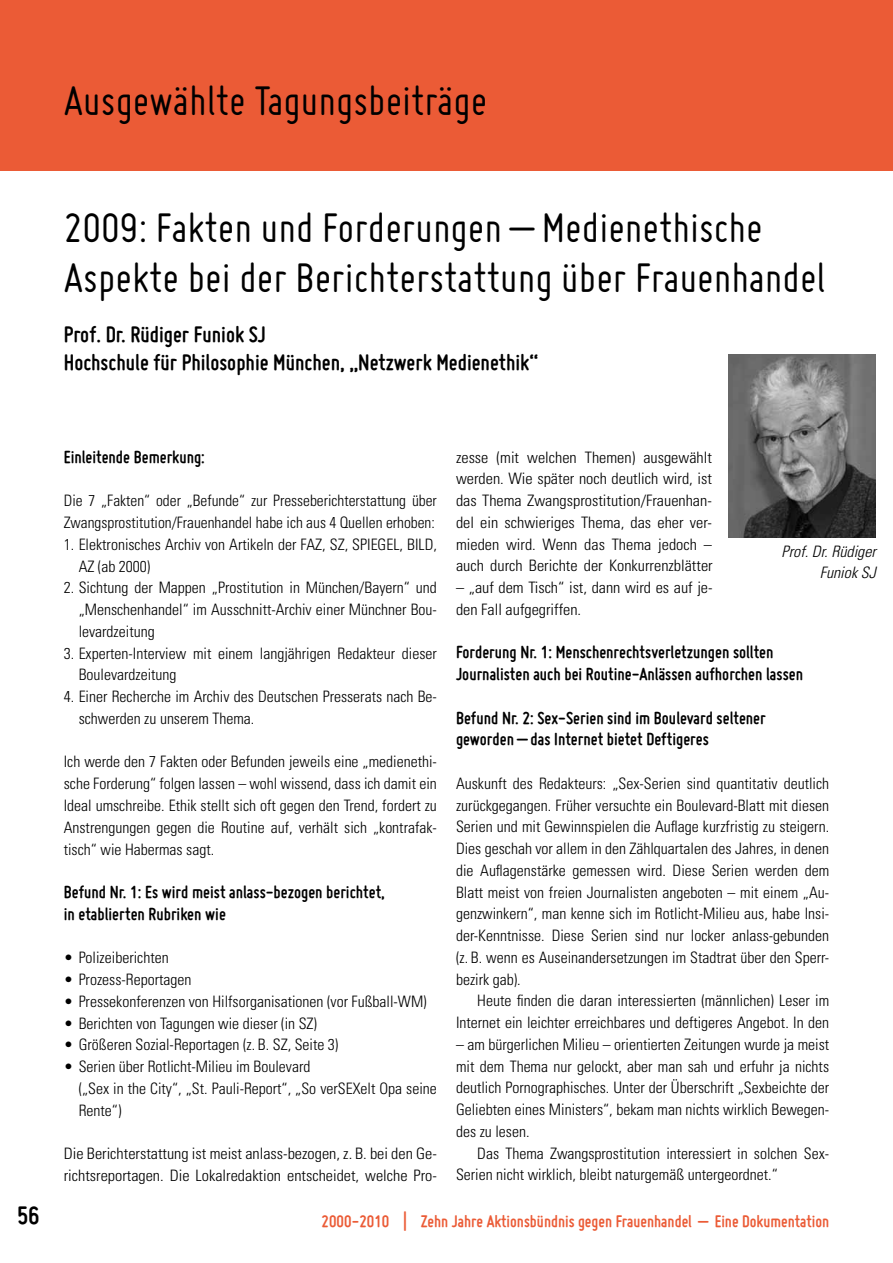
<style>
.page{position:relative;width:893px;height:1263px;background:#fff}
.page>*{position:absolute;margin:0;border:0;box-sizing:border-box;transform-origin:0 0}
.t1{font:45px/49.5px "Miso";color:#000}
.t2{font:700 27px "Miso";color:#000}
.t3{font:700 24px/28.5px "Miso";color:#000}
.t4{font:700 18.75px/21.8px "Miso";color:#000}
.t5{font:700 18px "Miso";color:#eb5b36}
.t6{font:300 condensed 15.75px/21.8px "Univers";color:#000}
.t7{font:italic 300 condensed 15.75px/21.8px "Univers";color:#000;text-align:right}
</style>
<div class="page">
<div style="left:0;top:0;width:893px;height:170px;background:#eb5b36"></div>
<img style="left:729px;top:354px;width:147px;height:183px">
<h1 class="t1" style="left:64px;top:75px;width:425px">Ausgewählte Tagungsbeiträge</h1>
<h1 class="t1" style="left:64px;top:202px;width:763px">2009: Fakten und Forderungen – Medienethische<br>Aspekte bei der Berichterstattung über Frauenhandel</h1>
<h3 class="t3" style="left:64px;top:320px;width:476px">Prof. Dr. Rüdiger Funiok SJ<br>Hochschule für Philosophie München, „Netzwerk Medienethik“</h3>
<p class="t4" style="left:64px;top:446px;width:143px">Einleitende Bemerkung:</p>
<p class="t6" style="left:64px;top:490px;width:375px">Die 7 „Fakten“ oder „Befunde“ zur Presseberichterstattung über<br>Zwangsprostitution/Frauenhandel habe ich aus 4 Quellen erhoben:</p>
<p class="t6" style="left:79px;top:533px;width:360px;text-indent:-15px">1. Elektronisches Archiv von Artikeln der FAZ, SZ, SPIEGEL, BILD,<br>AZ (ab 2000)</p>
<p class="t6" style="left:79px;top:577px;width:360px;text-align:justify;text-indent:-15px">2. Sichtung der Mappen „Prostitution in München/Bayern“ und „Menschenhandel“ im Ausschnitt-Archiv einer Münchner Bou&shy;levardzeitung</p>
<p class="t6" style="left:79px;top:642px;width:360px;text-indent:-15px">3. Experten-Interview mit einem langjährigen Redakteur dieser<br>Boulevardzeitung</p>
<p class="t6" style="left:79px;top:685px;width:360px;text-indent:-15px">4. Einer Recherche im Archiv des Deutschen Presserats nach Be&shy;schwerden zu unserem Thema.</p>
<p class="t6" style="left:64px;top:751px;width:375px;text-align:justify">Ich werde den 7 Fakten oder Befunden jeweils eine „medienethi&shy;sche Forderung“ folgen lassen – wohl wissend, dass ich damit ein Ideal umschreibe. Ethik stellt sich oft gegen den Trend, fordert zu Anstrengungen gegen die Routine auf, verhält sich „kontrafak&shy;tisch“ wie Habermas sagt.</p>
<p class="t4" style="left:64px;top:881px;width:323px">Befund Nr. 1: Es wird meist anlass-bezogen berichtet, in etablierten Rubriken wie</p>
<p class="t6" style="left:64px;top:946px;width:106px">• Polizeiberichten</p>
<p class="t6" style="left:64px;top:968px;width:129px">• Prozess-Reportagen</p>
<p class="t6" style="left:64px;top:990px;width:364px">• Pressekonferenzen von Hilfsorganisationen (vor Fußball-WM)</p>
<p class="t6" style="left:64px;top:1012px;width:255px">• Berichten von Tagungen wie dieser (in SZ)</p>
<p class="t6" style="left:64px;top:1033px;width:276px">• Größeren Sozial-Reportagen (z. B. SZ, Seite 3)</p>
<p class="t6" style="left:79px;top:1055px;width:360px;text-indent:-15px">• Serien über Rotlicht-Milieu im Boulevard<br>(„Sex in the City“, „St. Pauli-Report“, „So verSEXelt Opa seine<br>Rente“)</p>
<p class="t6" style="left:64px;top:1142px;width:375px">Die Berichterstattung ist meist anlass-bezogen, z. B. bei den Ge&shy;richtsreportagen. Die Lokalredaktion entscheidet, welche Pro-</p>
<p class="t6" style="left:456px;top:446px;width:258px;text-align:justify">zesse (mit welchen Themen) ausgewählt werden. Wie später noch deutlich wird, ist das Thema Zwangsprostitution/Frauenhan&shy;del ein schwieriges Thema, das eher ver&shy;mieden wird. Wenn das Thema jedoch – auch durch Berichte der Konkurrenzblätter</p>
<p class="t6" style="left:456px;top:576px;width:258px">– „auf dem Tisch“ ist, dann wird es auf je&shy;den Fall aufgegriffen.</p>
<p class="t4" style="left:456px;top:641px;width:348px">Forderung Nr. 1: Menschenrechtsverletzungen sollten<br>Journalisten auch bei Routine-Anlässen aufhorchen lassen</p>
<p class="t4" style="left:456px;top:706px;width:311px">Befund Nr. 2: Sex-Serien sind im Boulevard seltener geworden – das Internet bietet Deftigeres</p>
<p class="t6" style="left:456px;top:772px;width:375px;text-align:justify">Auskunft des Redakteurs: „Sex-Serien sind quantitativ deutlich zurückgegangen. Früher versuchte ein Boulevard-Blatt mit diesen Serien und mit Gewinnspielen die Auflage kurzfristig zu steigern.<br>Dies geschah vor allem in den Zählquartalen des Jahres, in denen die Auflagenstärke gemessen wird. Diese Serien werden dem Blatt meist von freien Journalisten angeboten – mit einem „Au&shy;genzwinkern“, man kenne sich im Rotlicht-Milieu aus, habe Insi&shy;der-Kenntnisse. Diese Serien sind nur locker anlass-gebunden (z. B. wenn es Auseinandersetzungen im Stadtrat über den Sperr&shy;bezirk gab).</p>
<p class="t6" style="left:456px;top:990px;width:375px;text-align:right">Heute finden die daran interessierten (männlichen) Leser im<br>Internet ein leichter erreichbares und deftigeres Angebot. In den</p>
<p class="t6" style="left:456px;top:1033px;width:375px;text-align:justify">– am bürgerlichen Milieu – orientierten Zeitungen wurde ja meist mit dem Thema nur gelockt, aber man sah und erfuhr ja nichts deutlich Pornographisches. Unter der Überschrift „Sexbeichte der Geliebten eines Ministers“, bekam man nichts wirklich Bewegen&shy;des zu lesen.</p>
<p class="t6" style="left:456px;top:1142px;width:375px;text-indent:21px">Das Thema Zwangsprostitution interessiert in solchen Sex-<br>Serien nicht wirklich, bleibt naturgemäß untergeordnet.“</p>
<p class="t7" style="left:782px;top:540px;width:96px">Prof. Dr. Rüdiger<br>Funiok SJ</p>
<h2 class="t2" style="left:17px;top:1200px;width:24px">56</h2>
<p class="t5" style="left:322px;top:1211px;width:509px">2000-2010 | Zehn Jahre Aktionsbündnis gegen Frauenhandel – Eine Dokumentation</p>
</div>
